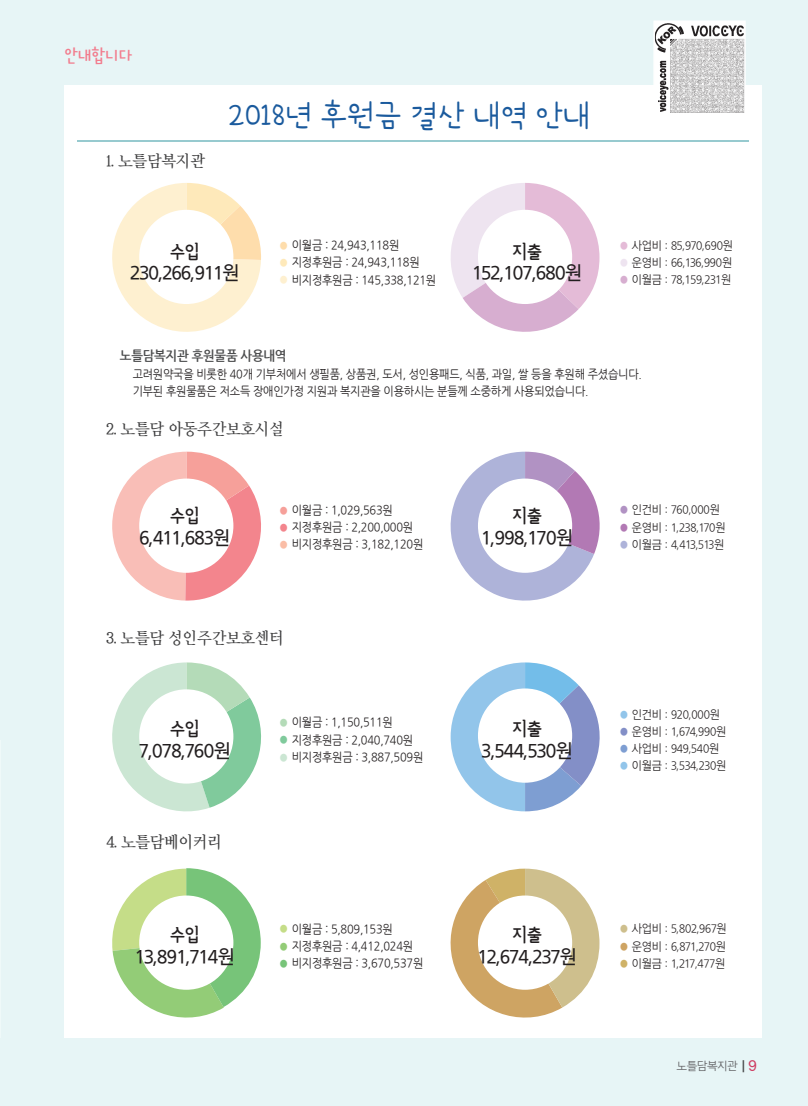
<style>
.page{position:relative;width:808px;height:1106px;background:#e1f3f4}
.page>*{position:absolute;margin:0;border:0;box-sizing:border-box;transform-origin:0 0}
.t1{font:36px "THE Banana Girl";letter-spacing:-.01em;color:#1a5a9d;scale:.95 1}
.t2{font:19.5px "THE Lux Go M";letter-spacing:-.03em;color:#231f20;scale:.95 1}
.t3{font:19.5px "THE Minitoy";letter-spacing:-.02em;color:#f27c8d;scale:.95 1}
.t4{font:18px "THE Banil M";letter-spacing:-.03em;color:#231f20;scale:.95 1}
.t5{font:16.5px "THE Lux Mj 2 M U";letter-spacing:-.03em;color:#3e3e3f;scale:.95 1}
.t6{font:700 13.5px "Nanum Gothic";letter-spacing:-.02em;color:#4b4c4d;scale:.92 1}
.t7{font:12px/17.2px "Nanum Gothic";letter-spacing:-.02em;color:#231f20;scale:.92 1}
.t8{font:12px "THE Lux Go R";letter-spacing:-.02em;color:#231f20;scale:.92 1}
.t9{font:11.25px "THE Jung 130";letter-spacing:-.05em;color:#636366}
.s1{font-family:"THE Lux Go R";color:#feddac}
.s2{font-family:"THE Lux Go R";color:#fee9ba}
.s3{font-family:"THE Lux Go R";color:#fef0d0}
.s4{color:#e4bbd7}
.s5{color:#eee4f0}
.s6{color:#d7aed0}
.s7{font-family:"THE Lux Go R";color:#f6a09a}
.s8{font-family:"THE Lux Go R";color:#f3858d}
.s9{font-family:"THE Lux Go R";color:#fabda6}
.s10{font-family:"THE Lux Go R";color:#b4dbb8}
.s11{font-family:"THE Lux Go R";color:#80ca9c}
.s12{font-family:"THE Lux Go R";color:#cbe6d3}
.s13{font-family:"THE Lux Go R";color:#c5dd88}
.s14{font-family:"THE Lux Go R";color:#93cc77}
.s15{font-family:"THE Lux Go R";color:#77c479}
.s16{color:#b192c3}
.s17{color:#b279b4}
.s18{color:#aeb3d9}
.s19{color:#92c5ea}
.s20{color:#838fc7}
.s21{color:#7e9ed2}
.s22{color:#cebf8d}
.s23{color:#cea463}
.s24{color:#cfb267}
.s25{font-family:"THE Jung 150";font-size:13.5px;color:#4b4c4d}
.s26{font-family:"THE Jung 150";font-size:13.5px;color:#ce3d62}
</style>
<div class="page">
<hr style="left:0;top:740px;width:1px;height:297px;background:#eff9f9">
<div style="left:64px;top:85px;width:697px;height:952px;background:#fff"></div>
<hr style="left:77px;top:140px;width:671px;height:2px;background:#97cacf">
<svg style="left:112px;top:183px;width:149px;height:149px"></svg>
<svg style="left:451px;top:183px;width:148px;height:149px"></svg>
<div style="left:139px;top:210px;width:94px;height:94px;background:#fff;border-radius:50%"></div>
<div style="left:478px;top:210px;width:94px;height:94px;background:#fff;border-radius:50%"></div>
<svg style="left:112px;top:451px;width:149px;height:150px"></svg>
<div style="left:139px;top:478px;width:94px;height:95px;background:#fff;border-radius:50%"></div>
<svg style="left:450px;top:451px;width:150px;height:150px"></svg>
<div style="left:478px;top:478px;width:94px;height:95px;background:#fff;border-radius:50%"></div>
<svg style="left:112px;top:662px;width:149px;height:150px"></svg>
<div style="left:139px;top:689px;width:94px;height:94px;background:#fff;border-radius:50%"></div>
<svg style="left:451px;top:662px;width:149px;height:149px"></svg>
<div style="left:478px;top:688px;width:94px;height:94px;background:#fff;border-radius:50%"></div>
<svg style="left:112px;top:868px;width:149px;height:150px"></svg>
<div style="left:139px;top:895px;width:94px;height:94px;background:#fff;border-radius:50%"></div>
<svg style="left:450px;top:868px;width:149px;height:150px"></svg>
<div style="left:478px;top:895px;width:94px;height:94px;background:#fff;border-radius:50%"></div>
<svg style="left:653px;top:20px;width:93px;height:93px"></svg>
<h2 class="t3" style="left:64px;top:43px;width:74px">안내합니다</h2>
<h3 class="t5" style="left:106px;top:153px;width:106px">1. 노틀담복지관</h3>
<h1 class="t1" style="left:229px;top:92px;width:382px">2018년 후원금 결산 내역 안내</h1>
<h3 class="t4" style="left:170px;top:242px;width:32px">수입</h3>
<h2 class="t2" style="left:130px;top:263px;width:117px">230,266,911원</h2>
<p class="t7" style="left:279px;top:237px;width:133px"><span class="s1">●</span> 이월금 : 24,943,118원</p>
<p class="t7" style="left:279px;top:254px;width:155px"><span class="s2">●</span> 지정후원금 : 24,943,118원</p>
<p class="t7" style="left:279px;top:271px;width:173px"><span class="s3">●</span> 비지정후원금 : 145,338,121원</p>
<h3 class="t4" style="left:513px;top:242px;width:32px">지출</h3>
<h2 class="t2" style="left:472px;top:263px;width:117px">152,107,680원</h2>
<p class="t8" style="left:619px;top:239px;width:126px"><span class="s4">●</span> 사업비 : 85,970,690원</p>
<p class="t8" style="left:619px;top:256px;width:125px"><span class="s5">●</span> 운영비 : 66,136,990원</p>
<p class="t8" style="left:619px;top:273px;width:124px"><span class="s6">●</span> 이월금 : 78,159,231원</p>
<p class="t6" style="left:120px;top:349px;width:183px">노틀담복지관 후원물품 사용내역</p>
<p class="t7" style="left:133px;top:366px;width:555px">고려원약국을 비롯한 40개 기부처에서 생필품, 상품권, 도서, 성인용패드, 식품, 과일, 쌀 등을 후원해 주셨습니다. 기부된 후원물품은 저소득 장애인가정 지원과 복지관을 이용하시는 분들께 소중하게 사용되었습니다.</p>
<h3 class="t5" style="left:106px;top:421px;width:189px">2. 노틀담 아동주간보호시설</h3>
<h3 class="t4" style="left:170px;top:506px;width:32px">수입</h3>
<h2 class="t2" style="left:140px;top:528px;width:97px">6,411,683원</h2>
<p class="t7" style="left:279px;top:501px;width:126px"><span class="s7">●</span> 이월금 : 1,029,563원</p>
<p class="t7" style="left:279px;top:519px;width:148px"><span class="s8">●</span> 지정후원금 : 2,200,000원</p>
<p class="t7" style="left:279px;top:536px;width:159px"><span class="s9">●</span> 비지정후원금 : 3,182,120원</p>
<h3 class="t5" style="left:106px;top:630px;width:189px">3. 노틀담 성인주간보호센터</h3>
<h3 class="t4" style="left:170px;top:719px;width:32px">수입</h3>
<h2 class="t2" style="left:139px;top:740px;width:98px">7,078,760원</h2>
<h3 class="t5" style="left:106px;top:834px;width:124px">4. 노틀담베이커리</h3>
<h3 class="t4" style="left:170px;top:925px;width:32px">수입</h3>
<h2 class="t2" style="left:135px;top:947px;width:107px">13,891,714원</h2>
<p class="t7" style="left:279px;top:714px;width:126px"><span class="s10">●</span> 이월금 : 1,150,511원</p>
<p class="t7" style="left:279px;top:731px;width:148px"><span class="s11">●</span> 지정후원금 : 2,040,740원</p>
<p class="t7" style="left:279px;top:748px;width:159px"><span class="s12">●</span> 비지정후원금 : 3,887,509원</p>
<p class="t7" style="left:279px;top:920px;width:126px"><span class="s13">●</span> 이월금 : 5,809,153원</p>
<p class="t7" style="left:279px;top:937px;width:148px"><span class="s14">●</span> 지정후원금 : 4,412,024원</p>
<p class="t7" style="left:279px;top:955px;width:159px"><span class="s15">●</span> 비지정후원금 : 3,670,537원</p>
<h3 class="t4" style="left:513px;top:506px;width:32px">지출</h3>
<h2 class="t2" style="left:481px;top:528px;width:98px">1,998,170원</h2>
<p class="t8" style="left:619px;top:504px;width:111px"><span class="s16">●</span> 인건비 : 760,000원</p>
<p class="t8" style="left:619px;top:521px;width:118px"><span class="s17">●</span> 운영비 : 1,238,170원</p>
<p class="t8" style="left:619px;top:538px;width:116px"><span class="s18">●</span> 이월금 : 4,413,513원</p>
<h3 class="t4" style="left:513px;top:719px;width:32px">지출</h3>
<h2 class="t2" style="left:482px;top:740px;width:98px">3,544,530원</h2>
<p class="t8" style="left:619px;top:707px;width:112px"><span class="s19">●</span> 인건비 : 920,000원</p>
<p class="t8" style="left:619px;top:725px;width:119px"><span class="s20">●</span> 운영비 : 1,674,990원</p>
<p class="t8" style="left:619px;top:742px;width:111px"><span class="s21">●</span> 사업비 : 949,540원</p>
<p class="t8" style="left:619px;top:759px;width:119px"><span class="s19">●</span> 이월금 : 3,534,230원</p>
<h3 class="t4" style="left:513px;top:925px;width:32px">지출</h3>
<h2 class="t2" style="left:478px;top:947px;width:106px">12,674,237원</h2>
<p class="t8" style="left:619px;top:922px;width:119px"><span class="s22">●</span> 사업비 : 5,802,967원</p>
<p class="t8" style="left:619px;top:940px;width:118px"><span class="s23">●</span> 운영비 : 6,871,270원</p>
<p class="t8" style="left:619px;top:957px;width:117px"><span class="s24">●</span> 이월금 : 1,217,477원</p>
<p class="t9" style="left:677px;top:1059px;width:82px">노틀담복지관 <span class="s25">|</span> <span class="s26">9</span></p>
</div>
